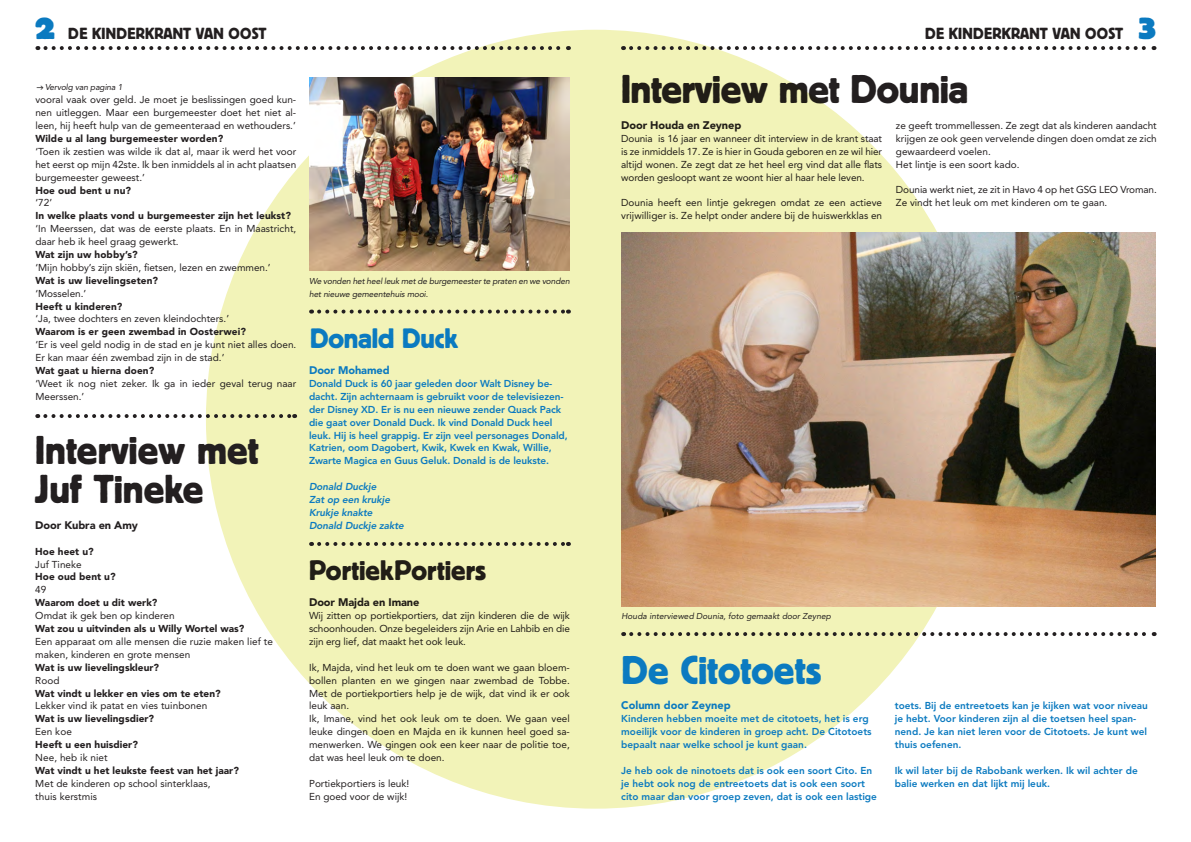
<style>
.page{position:relative;width:1191px;height:842px;background:#fff}
.page>*{position:absolute;margin:0;border:0;box-sizing:border-box;transform-origin:0 0}
.t1{font:40px/38.7px "Block BE";letter-spacing:-.005em;color:#231f20}
.t2{font:40px "Block BE";color:#0b7ac0}
.t3{font:800 30px "Block BE";color:#0b7ac0}
.t4{font:28px "Block BE";color:#231f20}
.t5{font:28px "Block BE";letter-spacing:-.01em;color:#0b7ac0}
.t6{font:16px "Block BE";letter-spacing:.01em;color:#231f20}
.brood{font:900 11px "Avenir";letter-spacing:-.01em;color:#231f20}
.column{font:900 11px "Avenir";color:#0b7ac0}
.brood-2{font:10px/12.9px "Avenir";color:#231f20;text-align:justify}
.column-2{font:800 10px/12.9px "Avenir";color:#0b7ac0}
.brood-3{font:900 10px "Avenir";letter-spacing:.005em;color:#231f20}
.column-3{font:italic 800 10px "Avenir";letter-spacing:-.01em;color:#0b7ac0}
.brood-4{font:italic 8.5px/12.9px "Avenir";letter-spacing:-.015em;color:#231f20}
</style>
<div class="page">
<div style="left:206px;top:30px;width:779px;height:779px;background:#f2f3b8;border-radius:50%"></div>
<svg style="left:45px;top:46px;width:524px;height:4px"></svg>
<svg style="left:631px;top:46px;width:523px;height:4px"></svg>
<svg style="left:631px;top:632px;width:523px;height:4px"></svg>
<svg style="left:319px;top:310px;width:250px;height:4px"></svg>
<svg style="left:45px;top:414px;width:250px;height:4px"></svg>
<svg style="left:319px;top:542px;width:250px;height:4px"></svg>
<img style="left:309px;top:77px;width:261px;height:194px">
<img style="left:621px;top:232px;width:534px;height:374px">
<p class="t3" style="left:35px;top:12px;width:21px">2</p>
<p class="t6" style="left:68px;top:25px;width:200px">DE KINDERKRANT VAN OOST</p>
<p class="t6" style="left:925px;top:25px;width:200px">DE KINDERKRANT VAN OOST</p>
<p class="t3" style="left:1138px;top:12px;width:18px">3</p>
<p class="brood-4" style="left:45px;top:81px;width:79px">Vervolg van pagina 1</p>
<p class="brood-2" style="left:35px;top:93px;width:262px">vooral vaak over geld. Je moet je beslissingen goed kun&shy;nen uitleggen. Maar een burgemeester doet het niet al&shy;leen, hij heeft hulp van de gemeenteraad en wethouders.’</p>
<p class="brood-3" style="left:35px;top:132px;width:189px">Wilde u al lang burgemeester worden?</p>
<p class="brood-2" style="left:35px;top:145px;width:262px">‘Toen ik zestien was wilde ik dat al, maar ik werd het voor het eerst op mijn 42ste. Ik ben inmiddels al in acht plaatsen burgemeester geweest.’</p>
<p class="brood-3" style="left:35px;top:184px;width:97px">Hoe oud bent u nu?</p>
<p class="brood-2" style="left:35px;top:197px;width:18px">‘72’</p>
<p class="brood-3" style="left:35px;top:210px;width:257px">In welke plaats vond u burgemeester zijn het leukst?</p>
<p class="brood-2" style="left:35px;top:222px;width:262px">‘In Meerssen, dat was de eerste plaats. En in Maastricht, daar heb ik heel graag gewerkt.</p>
<p class="brood-3" style="left:35px;top:248px;width:104px">Wat zijn uw hobby’s?</p>
<p class="brood-2" style="left:35px;top:261px;width:237px">‘Mijn hobby’s zijn skiën, fietsen, lezen en zwemmen.’</p>
<p class="brood-3" style="left:35px;top:274px;width:124px">Wat is uw lievelingseten?</p>
<p class="brood-2" style="left:35px;top:287px;width:52px">‘Mosselen.’</p>
<p class="brood-3" style="left:35px;top:300px;width:88px">Heeft u kinderen?</p>
<p class="brood-2" style="left:35px;top:313px;width:195px">‘Ja, twee dochters en zeven kleindochters.’</p>
<p class="brood-3" style="left:35px;top:326px;width:212px">Waarom is er geen zwembad in Oosterwei?</p>
<p class="brood-2" style="left:35px;top:338px;width:262px">‘Er is veel geld nodig in de stad en je kunt niet alles doen.<br>Er kan maar één zwembad zijn in de stad.’</p>
<p class="brood-3" style="left:35px;top:365px;width:120px">Wat gaat u hierna doen?</p>
<p class="brood-2" style="left:35px;top:377px;width:262px">‘Weet ik nog niet zeker. Ik ga in ieder geval terug naar<br>Meerssen.’</p>
<p class="t1" style="left:35px;top:430px;width:225px">Interview met<br>Juf Tineke</p>
<p class="brood" style="left:35px;top:518px;width:104px">Door Kubra en Amy</p>
<p class="brood-3" style="left:35px;top:545px;width:60px">Hoe heet u?</p>
<p class="brood-2" style="left:35px;top:558px;width:48px">Juf Tineke</p>
<p class="brood-3" style="left:35px;top:571px;width:82px">Hoe oud bent u?</p>
<p class="brood-2" style="left:35px;top:583px;width:13px">49</p>
<p class="brood-3" style="left:35px;top:597px;width:124px">Waarom doet u dit werk?</p>
<p class="brood-2" style="left:35px;top:609px;width:141px">Omdat ik gek ben op kinderen</p>
<p class="brood-3" style="left:35px;top:622px;width:211px">Wat zou u uitvinden als u Willy Wortel was?</p>
<p class="brood-2" style="left:35px;top:635px;width:239px">Een apparaat om alle mensen die ruzie maken lief te maken, kinderen en grote mensen</p>
<p class="brood-3" style="left:35px;top:661px;width:125px">Wat is uw lievelingskleur?</p>
<p class="brood-2" style="left:35px;top:674px;width:26px">Rood</p>
<p class="brood-3" style="left:35px;top:687px;width:187px">Wat vindt u lekker en vies om te eten?</p>
<p class="brood-2" style="left:35px;top:700px;width:173px">Lekker vind ik patat en vies tuinbonen</p>
<p class="brood-3" style="left:35px;top:713px;width:120px">Wat is uw lievelingsdier?</p>
<p class="brood-2" style="left:35px;top:725px;width:38px">Een koe</p>
<p class="brood-3" style="left:35px;top:739px;width:104px">Heeft u een huisdier?</p>
<p class="brood-2" style="left:35px;top:751px;width:74px">Nee, heb ik niet</p>
<p class="brood-3" style="left:35px;top:764px;width:205px">Wat vindt u het leukste feest van het jaar?</p>
<p class="brood-2" style="left:35px;top:777px;width:177px">Met de kinderen op school sinterklaas,</p>
<p class="brood-2" style="left:35px;top:790px;width:63px">thuis kerstmis</p>
<p class="brood-4" style="left:309px;top:274px;width:262px">We vonden het heel leuk met de burgemeester te praten en we vonden het nieuwe gemeentehuis mooi.</p>
<p class="t5" style="left:310px;top:323px;width:149px">Donald Duck</p>
<p class="column" style="left:309px;top:364px;width:82px">Door Mohamed</p>
<p class="column-2" style="left:309px;top:377px;width:260px">Donald Duck is 60 jaar geleden door Walt Disney be&shy;dacht. Zijn achternaam is gebruikt voor de televisiezen&shy;der Disney XD. Er is nu een nieuwe zender Quack Pack die gaat over Donald Duck. Ik vind Donald Duck heel leuk. Hij is heel grappig. Er zijn veel personages Donald, Katrien, oom Dagobert, Kwik, Kwek en Kwak, Willie, Zwarte Magica en Guus Geluk. Donald is de leukste.</p>
<p class="column-3" style="left:309px;top:481px;width:69px">Donald Duckje</p>
<p class="column-3" style="left:309px;top:494px;width:82px">Zat op een krukje</p>
<p class="column-3" style="left:309px;top:507px;width:65px">Krukje knakte</p>
<p class="column-3" style="left:309px;top:519px;width:96px">Donald Duckje zakte</p>
<p class="t4" style="left:309px;top:555px;width:178px">PortiekPortiers</p>
<p class="brood" style="left:309px;top:596px;width:112px">Door Majda en Imane</p>
<p class="brood-2" style="left:309px;top:609px;width:262px">Wij zitten op portiekportiers, dat zijn kinderen die de wijk schoonhouden. Onze begeleiders zijn Arie en Lahbib en die zijn erg lief, dat maakt het ook leuk.</p>
<p class="brood-2" style="left:309px;top:661px;width:262px">Ik, Majda, vind het leuk om te doen want we gaan bloem&shy;bollen planten en we gingen naar zwembad de Tobbe.<br>Met de portiekportiers help je de wijk, dat vind ik er ook leuk aan.</p>
<p class="brood-2" style="left:309px;top:712px;width:262px">Ik, Imane, vind het ook leuk om te doen. We gaan veel leuke dingen doen en Majda en ik kunnen heel goed sa&shy;menwerken. We gingen ook een keer naar de politie toe, dat was heel leuk om te doen.</p>
<p class="brood-2" style="left:309px;top:777px;width:102px">Portiekportiers is leuk!</p>
<p class="brood-2" style="left:309px;top:790px;width:100px">En goed voor de wijk!</p>
<p class="t1" style="left:621px;top:69px;width:349px">Interview met Dounia</p>
<p class="brood" style="left:621px;top:118px;width:122px">Door Houda en Zeynep</p>
<p class="brood-2" style="left:621px;top:132px;width:262px">Dounia is 16 jaar en wanneer dit interview in de krant staat is ze inmiddels 17. Ze is hier in Gouda geboren en ze wil hier altijd wonen. Ze zegt dat ze het heel erg vind dat alle flats worden gesloopt want ze woont hier al haar hele leven.</p>
<p class="brood-2" style="left:621px;top:197px;width:262px">Dounia heeft een lintje gekregen omdat ze een actieve vrijwilliger is. Ze helpt onder andere bij de huiswerkklas en</p>
<p class="brood-2" style="left:896px;top:119px;width:262px">ze geeft trommellessen. Ze zegt dat als kinderen aandacht krijgen ze ook geen vervelende dingen doen omdat ze zich gewaardeerd voelen.</p>
<p class="brood-2" style="left:896px;top:158px;width:125px">Het lintje is een soort kado.</p>
<p class="brood-2" style="left:896px;top:184px;width:262px">Dounia werkt niet, ze zit in Havo 4 op het GSG LEO Vroman.</p>
<p class="brood-2" style="left:896px;top:197px;width:213px">Ze vindt het leuk om met kinderen om te gaan.</p>
<p class="brood-4" style="left:621px;top:610px;width:211px">Houda interviewed Dounia, foto gemaakt door Zeynep</p>
<p class="t2" style="left:621px;top:647px;width:201px">De Citotoets</p>
<p class="column" style="left:621px;top:699px;width:111px">Column door Zeynep</p>
<p class="column-2" style="left:621px;top:712px;width:252px">Kinderen hebben moeite met de citotoets, het is erg moeilijk voor de kinderen in groep acht. De Citotoets bepaalt naar welke school je kunt gaan.</p>
<p class="column-2" style="left:621px;top:764px;width:257px">Je heb ook de ninotoets dat is ook een soort Cito. En je hebt ook nog de entreetoets dat is ook een soort cito maar dan voor groep zeven, dat is ook een lastige</p>
<p class="column-2" style="left:894px;top:699px;width:255px">toets. Bij de entreetoets kan je kijken wat voor niveau je hebt. Voor kinderen zijn al die toetsen heel span&shy;nend. Je kan niet leren voor de Citotoets. Je kunt wel thuis oefenen.</p>
<p class="column-2" style="left:894px;top:764px;width:244px">Ik wil later bij de Rabobank werken. Ik wil achter de balie werken en dat lijkt mij leuk.</p>
</div>
